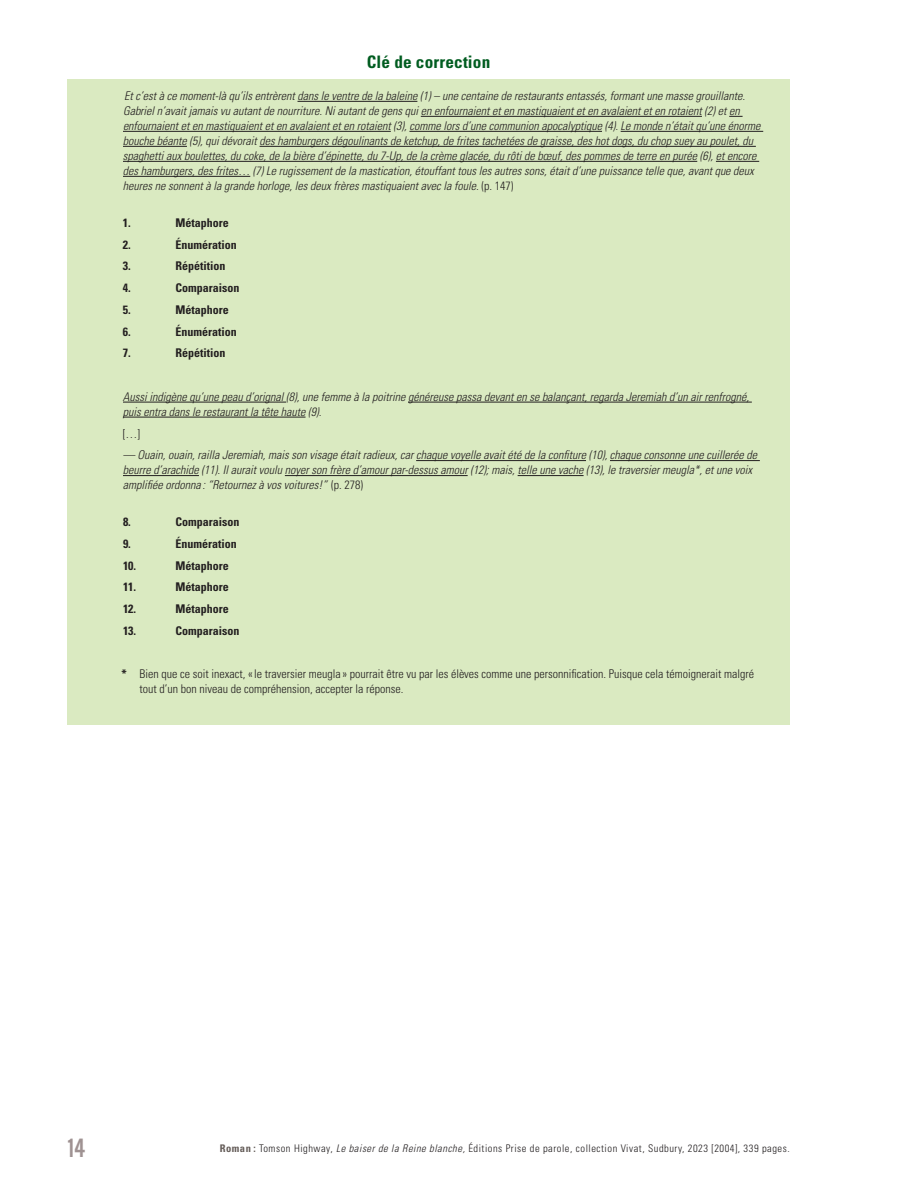
<style>
.page{position:relative;width:918px;height:1188px;background:#fff}
.page>*{position:absolute;margin:0;border:0;box-sizing:border-box;transform-origin:0 0}
.t1{font:21px "Oswald";color:#9f9292}
.t2{font:700 condensed 17.25px "Univers";letter-spacing:.01em;color:#015c20}
.t3{font:italic 300 condensed 12px/15px "Univers";color:#231f20}
.t4{font:300 condensed 12px/15px "Univers";color:#231f20}
.t5{font:700 condensed 12px "Univers";color:#231f20}
.t6{font:300 condensed 10.5px "Univers";letter-spacing:.05em;color:#231f20}
.s1{font-style:normal}
.s2{font-weight:700}
.s3{font-weight:700;color:#645c58}
.s4{font-style:italic}
</style>
<div class="page">
<div style="left:68px;top:79px;width:722px;height:646px;background:#daeac1"></div>
<hr style="left:298px;top:101px;width:119px;height:1px;background:#231f20">
<hr style="left:421px;top:116px;width:281px;height:1px;background:#231f20">
<svg style="left:729px;top:116px;width:14px;height:1px"></svg>
<hr style="left:123px;top:131px;width:268px;height:1px;background:#231f20">
<hr style="left:409px;top:131px;width:193px;height:1px;background:#231f20">
<hr style="left:621px;top:131px;width:142px;height:1px;background:#231f20">
<hr style="left:123px;top:146px;width:64px;height:1px;background:#231f20">
<hr style="left:260px;top:146px;width:496px;height:1px;background:#231f20">
<hr style="left:123px;top:161px;width:574px;height:1px;background:#231f20">
<hr style="left:716px;top:161px;width:43px;height:1px;background:#231f20">
<hr style="left:123px;top:176px;width:127px;height:1px;background:#231f20">
<hr style="left:123px;top:402px;width:163px;height:1px;background:#231f20">
<hr style="left:408px;top:402px;width:344px;height:1px;background:#231f20">
<hr style="left:123px;top:417px;width:183px;height:1px;background:#231f20">
<hr style="left:416px;top:460px;width:170px;height:1px;background:#231f20">
<hr style="left:610px;top:460px;width:150px;height:1px;background:#231f20">
<hr style="left:123px;top:475px;width:76px;height:1px;background:#231f20">
<hr style="left:285px;top:475px;width:183px;height:1px;background:#231f20">
<hr style="left:518px;top:475px;width:66px;height:1px;background:#231f20">
<h2 class="t2" style="left:367px;top:51px;width:125px">Clé de correction</h2>
<p class="t3" style="left:123px;top:88px;width:639px">Et c’est à ce moment-là qu’ils entrèrent dans le ventre de la baleine (1) – une centaine de restaurants entassés, formant une masse grouillante.<br>Gabriel n’avait jamais vu autant de nourriture. Ni autant de gens qui en enfournaient et en mastiquaient et en avalaient et en rotaient (2) et en enfournaient et en mastiquaient et en avalaient et en rotaient (3), comme lors d’une communion apocalyptique (4). Le monde n’était qu’une énorme bouche béante (5), qui dévorait des hamburgers dégoulinants de ketchup, de frites tachetées de graisse, des hot dogs, du chop suey au poulet, du spaghetti aux boulettes, du coke, de la bière d’épinette, du 7-Up, de la crème glacée, du rôti de bœuf, des pommes de terre en purée (6), et encore des hamburgers, des frites… (7) Le rugissement de la mastication, étouffant tous les autres sons, était d’une puissance telle que, avant que deux heures ne sonnent à la grande horloge, les deux frères mastiquaient avec la foule. <span class="s1">(p. 147)</span></p>
<p class="t5" style="left:123px;top:215px;width:9px">1.</p>
<p class="t5" style="left:175px;top:215px;width:55px">Métaphore</p>
<p class="t5" style="left:123px;top:237px;width:9px">2.</p>
<p class="t5" style="left:175px;top:237px;width:63px">Énumération</p>
<p class="t5" style="left:123px;top:259px;width:9px">3.</p>
<p class="t5" style="left:175px;top:259px;width:52px">Répétition</p>
<p class="t5" style="left:123px;top:281px;width:9px">4.</p>
<p class="t5" style="left:175px;top:281px;width:65px">Comparaison</p>
<p class="t5" style="left:123px;top:302px;width:9px">5.</p>
<p class="t5" style="left:175px;top:302px;width:55px">Métaphore</p>
<p class="t5" style="left:123px;top:324px;width:9px">6.</p>
<p class="t5" style="left:175px;top:324px;width:63px">Énumération</p>
<p class="t5" style="left:123px;top:346px;width:9px">7.</p>
<p class="t5" style="left:175px;top:346px;width:52px">Répétition</p>
<p class="t3" style="left:123px;top:389px;width:628px">Aussi indigène qu’une peau d’orignal (8), une femme à la poitrine généreuse passa devant en se balançant, regarda Jeremiah d’un air renfrogné, puis entra dans le restaurant la tête haute (9).</p>
<p class="t4" style="left:123px;top:426px;width:19px">[…]</p>
<p class="t3" style="left:123px;top:448px;width:636px">— Ouain, ouain, railla Jeremiah, mais son visage était radieux, car chaque voyelle avait été de la confiture (10), chaque consonne une cuillerée de beurre d’arachide (11). Il aurait voulu noyer son frère d’amour par-dessus amour (12); mais, telle une vache (13), le traversier meugla*, et une voix amplifiée ordonna : “Retournez à vos voitures!” <span class="s1">(p. 278)</span></p>
<p class="t5" style="left:123px;top:514px;width:9px">8.</p>
<p class="t5" style="left:176px;top:514px;width:65px">Comparaison</p>
<p class="t5" style="left:123px;top:536px;width:9px">9.</p>
<p class="t5" style="left:176px;top:536px;width:63px">Énumération</p>
<p class="t5" style="left:123px;top:558px;width:15px">10.</p>
<p class="t5" style="left:176px;top:558px;width:55px">Métaphore</p>
<p class="t5" style="left:123px;top:580px;width:15px">11.</p>
<p class="t5" style="left:176px;top:580px;width:55px">Métaphore</p>
<p class="t5" style="left:123px;top:601px;width:15px">12.</p>
<p class="t5" style="left:176px;top:601px;width:55px">Métaphore</p>
<p class="t5" style="left:123px;top:623px;width:15px">13.</p>
<p class="t5" style="left:176px;top:623px;width:65px">Comparaison</p>
<p class="t4" style="left:140px;top:667px;width:616px;text-indent:-18px"><span class="s2">*</span> Bien que ce soit inexact, «le traversier meugla » pourrait être vu par les élèves comme une personnification. Puisque cela témoignerait malgré tout d’un bon niveau de compréhension, accepter la réponse.</p>
<h1 class="t1" style="left:68px;top:1132px;width:19px">14</h1>
<p class="t6" style="left:220px;top:1142px;width:572px"><span class="s3">Roman :</span> Tomson Highway, <span class="s4">Le baiser de la Reine blanche,</span> Éditions Prise de parole, collection Vivat, Sudbury, 2023 [2004], 339 pages.</p>
</div>
